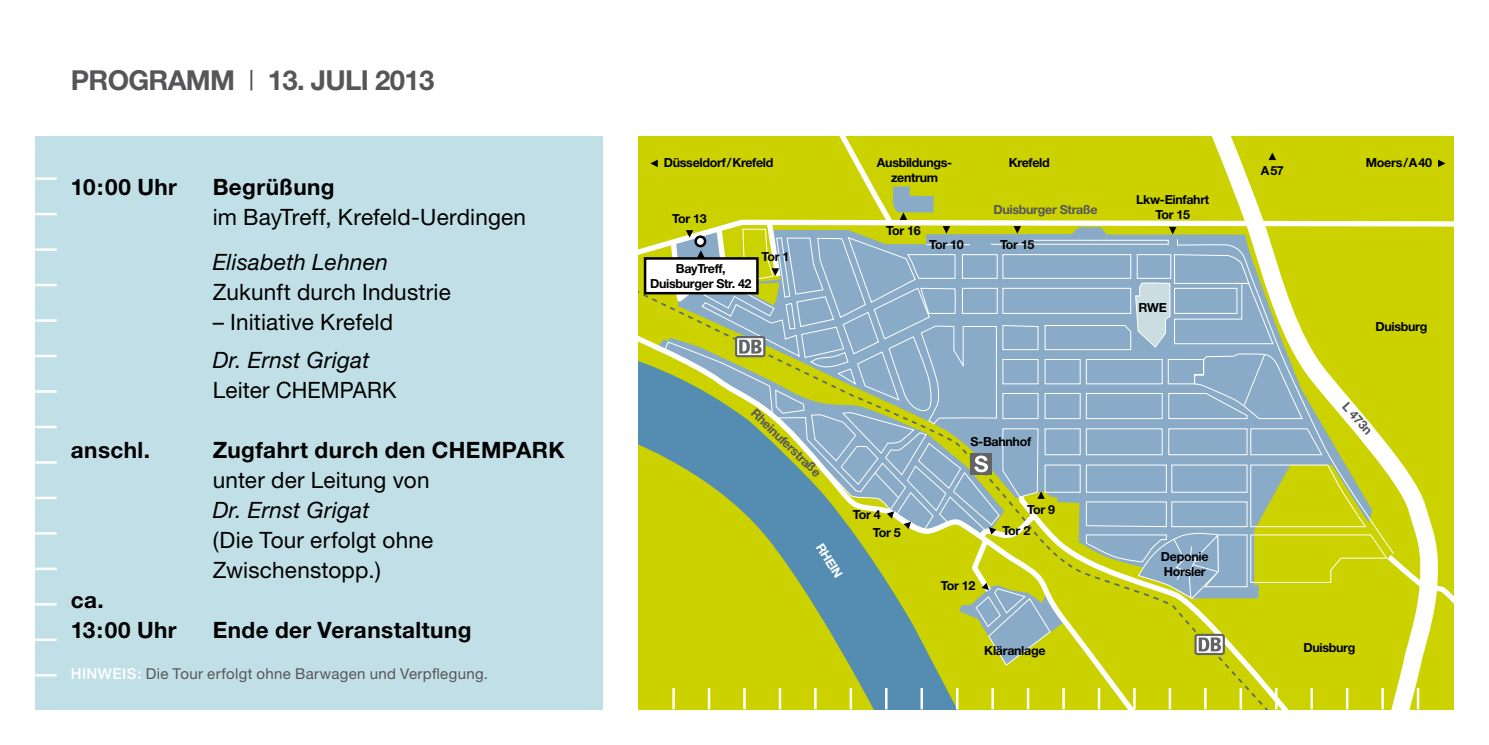
<style>
.page{position:relative;width:1489px;height:745px;background:#fff}
.page>*{position:absolute;margin:0;border:0;box-sizing:border-box;transform-origin:0 0}
.t1{font:700 27.5px "Helvetica Neue";letter-spacing:-.025em;color:#565659}
.t2{font:22.5px/30px "Helvetica Neue";letter-spacing:.01em;color:#000}
.t3{font:700 22.5px/30px "Helvetica Neue";letter-spacing:.02em;color:#000}
.t4{font:italic 22.5px "Helvetica Neue";letter-spacing:.015em;color:#000}
.t5{font:15px "Helvetica Neue";letter-spacing:.02em;color:#565659}
.t6{font:700 12.5px/15px "Helvetica Neue";letter-spacing:-.025em;color:#000;text-align:center}
.t7{font:700 12.5px "Helvetica Neue";letter-spacing:-.025em;color:#565659}
.t8{font:700 12.5px "Helvetica Neue";color:#fff}
.s1{font-weight:400}
.s2{font-weight:500;color:#fff}
</style>
<div class="page">
<svg style="left:638px;top:136px;width:815px;height:573px"></svg>
<svg style="left:893px;top:186px;width:40px;height:34px"></svg>
<svg style="left:1268px;top:152px;width:7px;height:8px"></svg>
<svg style="left:1437px;top:159px;width:8px;height:8px"></svg>
<svg style="left:650px;top:159px;width:7px;height:8px"></svg>
<div style="left:35px;top:136px;width:567px;height:573px;background:#c1dfe7"></div>
<hr style="left:1381px;top:687px;width:2px;height:21px;background:#fff">
<hr style="left:1416px;top:687px;width:3px;height:21px;background:#fff">
<hr style="left:35px;top:673px;width:22px;height:3px;background:#fff">
<hr style="left:35px;top:638px;width:22px;height:2px;background:#fff">
<hr style="left:35px;top:602px;width:22px;height:3px;background:#fff">
<hr style="left:35px;top:567px;width:22px;height:2px;background:#fff">
<hr style="left:35px;top:531px;width:22px;height:3px;background:#fff">
<hr style="left:35px;top:496px;width:22px;height:3px;background:#fff">
<hr style="left:35px;top:461px;width:22px;height:2px;background:#fff">
<hr style="left:35px;top:425px;width:22px;height:3px;background:#fff">
<hr style="left:35px;top:390px;width:22px;height:2px;background:#fff">
<hr style="left:35px;top:354px;width:22px;height:3px;background:#fff">
<hr style="left:35px;top:319px;width:22px;height:2px;background:#fff">
<hr style="left:35px;top:283px;width:22px;height:3px;background:#fff">
<hr style="left:35px;top:248px;width:22px;height:3px;background:#fff">
<hr style="left:35px;top:213px;width:22px;height:2px;background:#fff">
<hr style="left:35px;top:177px;width:22px;height:3px;background:#fff">
<svg style="left:638px;top:226px;width:744px;height:483px"></svg>
<h1 class="t1" style="left:71px;top:63px;width:365px">Programm <span class="s1">|</span> 13. Juli 2013</h1>
<h2 class="t3" style="left:71px;top:171px;width:108px">10:00 Uhr</h2>
<h2 class="t3" style="left:213px;top:171px;width:123px">Begrüßung</h2>
<h2 class="t2" style="left:213px;top:202px;width:315px">im BayTreff, Krefeld-Uerdingen</h2>
<h2 class="t4" style="left:213px;top:248px;width:177px">Elisabeth Lehnen</h2>
<h2 class="t2" style="left:213px;top:277px;width:240px">Zukunft durch Industrie</h2>
<h2 class="t2" style="left:213px;top:307px;width:182px">– Initiative Krefeld</h2>
<h2 class="t4" style="left:213px;top:346px;width:158px">Dr. Ernst Grigat</h2>
<h2 class="t2" style="left:213px;top:374px;width:185px">Leiter Chem park</h2>
<h2 class="t3" style="left:71px;top:434px;width:119px">anschl. Z</h2>
<h2 class="t3" style="left:227px;top:434px;width:338px">ugfahrt durch den Chempark</h2>
<h2 class="t2" style="left:213px;top:464px;width:218px">unter der Leitung von</h2>
<h2 class="t4" style="left:213px;top:496px;width:158px">Dr. Ernst Grigat</h2>
<h2 class="t2" style="left:213px;top:524px;width:222px">(Die Tour erfolgt ohne<br>Zwischenstopp.)</h2>
<h2 class="t3" style="left:71px;top:584px;width:402px">ca.<br>13:00 Uhr Ende der Veranstaltung</h2>
<p class="t5" style="left:71px;top:664px;width:418px"><span class="s2">HINWEIS:</span> Die Tour erfolgt ohne Barwagen und Verpflegung.</p>
<p class="t6" style="left:663px;top:155px;width:111px">Düsseldorf/Krefeld</p>
<p class="t6" style="left:672px;top:210px;width:36px">Tor 13</p>
<p class="t6" style="left:650px;top:260px;width:103px">BayTreff,<br>Duisburger Str. 42</p>
<p class="t6" style="left:761px;top:248px;width:29px">Tor 1</p>
<p class="t6" style="left:877px;top:155px;width:77px">Ausbildungs&shy;zentrum</p>
<p class="t6" style="left:1008px;top:155px;width:43px">Krefeld</p>
<p class="t6" style="left:886px;top:222px;width:36px">Tor 16</p>
<p class="t7" style="left:993px;top:201px;width:106px">Duisburger Straße</p>
<p class="t6" style="left:929px;top:236px;width:36px">Tor 10</p>
<p class="t6" style="left:999px;top:236px;width:36px">Tor 15</p>
<p class="t7" style="left:758px;top:405px;width:93px;rotate:44deg">Rheinuferstraße</p>
<p class="t8" style="left:825px;top:540px;width:40px;rotate:58deg">Rhe in</p>
<p class="t6" style="left:872px;top:504px;width:29px;line-height:18px;text-align:left;text-indent:-20px">Tor 4<br>Tor 5</p>
<p class="t6" style="left:970px;top:434px;width:62px">S-Bahnhof</p>
<p class="t6" style="left:1027px;top:501px;width:29px">Tor 9</p>
<p class="t6" style="left:940px;top:577px;width:36px">Tor 12</p>
<p class="t6" style="left:1002px;top:522px;width:29px">Tor 2</p>
<p class="t6" style="left:984px;top:642px;width:63px">Kläranlage</p>
<p class="t6" style="left:1135px;top:192px;width:75px">Lkw-Einfahrt<br>Tor 15</p>
<p class="t6" style="left:1138px;top:299px;width:30px">RWE</p>
<p class="t6" style="left:1160px;top:548px;width:49px;text-align:left">Deponie<br>Horsler</p>
<p class="t6" style="left:1260px;top:163px;width:25px">A57</p>
<p class="t6" style="left:1365px;top:155px;width:68px">Moers/A40</p>
<p class="t6" style="left:1375px;top:319px;width:53px">Duisburg</p>
<p class="t7" style="left:1350px;top:399px;width:41px;rotate:48deg">L 473n</p>
<p class="t6" style="left:1303px;top:639px;width:53px">Duisburg</p>
</div>
